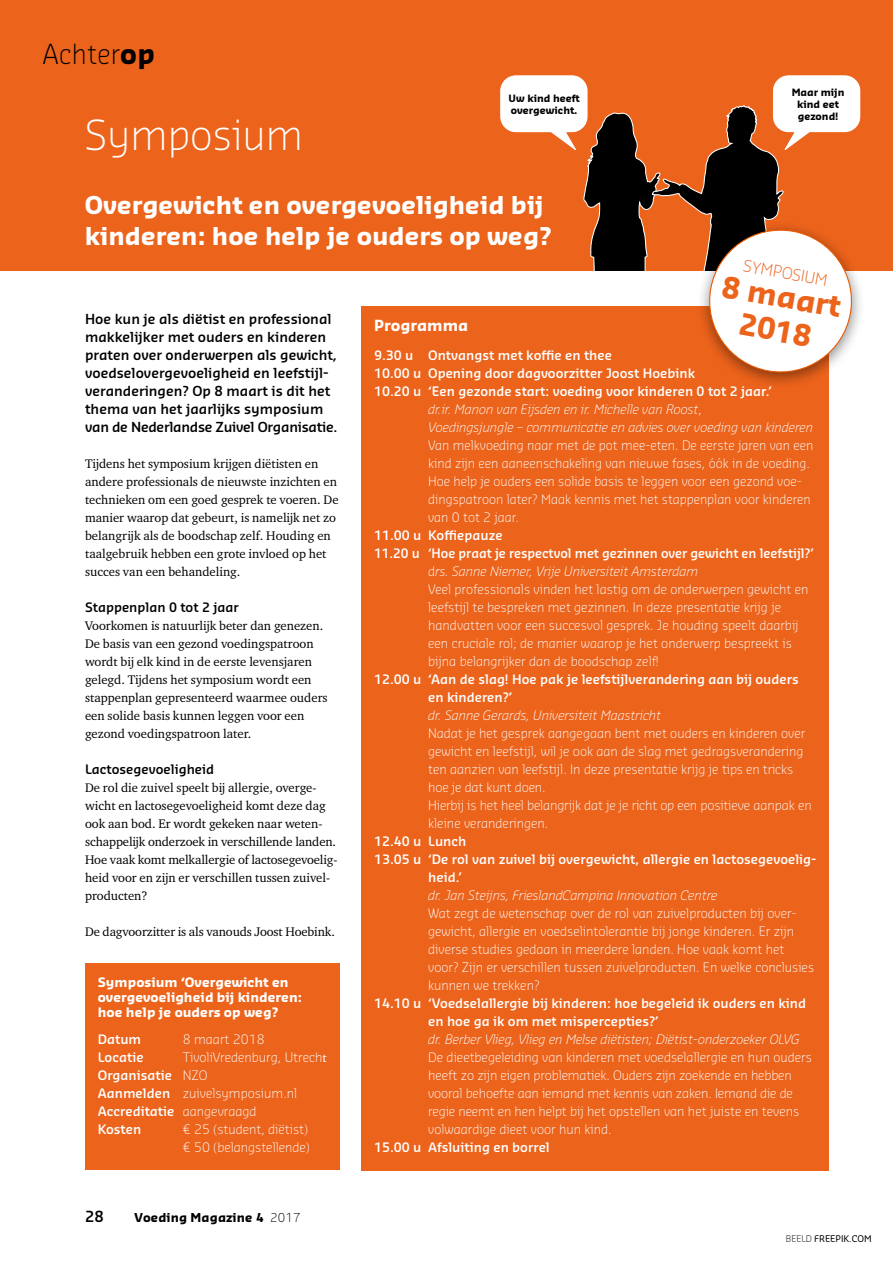
<style>
.page{position:relative;width:893px;height:1263px;background:#fff}
.page>*{position:absolute;margin:0;border:0;box-sizing:border-box;transform-origin:0 0}
.t1{font:300 40.5px "Sansa Std";color:#fff}
.t2{font:700 29.1px/33.9px "Sansa Std";color:#ec631b;text-align:center}
.t3{font:300 27px "Sansa Std";letter-spacing:.01em;color:#000}
.t4{font:700 24px/31.5px "Sansa Std";color:#fff}
.t5{font:300 15.75px "Sansa Std";color:#ec631b}
.t6{font:700 15px "Sansa Std";color:#fff}
.t7{font:600 15px "Sansa Std";color:#000}
.t8{font:600 13.5px/18px "Sansa Std";color:#000}
.t9{font:300 12.75px/18px "Sansa Std";color:#fff}
.t10{font:12.75px/18px "Charter ITC Std";color:#000}
.t11{font:600 12.75px/18px "Sansa Std";color:#fff}
.t12{font:italic 300 12.75px "Sansa Std";color:#fff}
.t13{font:700 12.75px/15px "Sansa Std";color:#fff}
.t14{font:600 12.75px "Sansa Std";color:#000}
.t15{font:700 12px "Sansa Std";letter-spacing:.01em;color:#000}
.t16{font:700 9.9px/11.9px "Sansa Std";color:#000}
.t17{font:9px "Sansa Std";color:#000}
.s1{font-weight:700}
.s2{font-family:"Charter ITC Std";font-weight:400}
.s3{font-weight:600}
.s4{font-weight:300}
.s5{font-style:normal}
</style>
<div class="page">
<div style="left:0;top:0;width:893px;height:270px;background:#ec631b"></div>
<div style="left:85px;top:964px;width:255px;height:206px;background:#ec631b"></div>
<div style="left:361px;top:306px;width:468px;height:864px;background:#ec631b"></div>
<div style="left:696px;top:221px;width:169px;height:168px;background:#000;opacity:.45"></div>
<svg style="left:500px;top:75px;width:361px;height:303px"></svg>
<h3 class="t3" style="left:43px;top:37px;width:114px">Achter<span class="s1">op</span></h3>
<p class="t16" style="left:509px;top:92px;width:73px">Uw kind heeft overgewicht.</p>
<p class="t16" style="left:792px;top:86px;width:54px;text-align:center">Maar mijn kind eet gezond!</p>
<h1 class="t1" style="left:85px;top:108px;width:220px">Symposium</h1>
<h3 class="t4" style="left:85px;top:188px;width:468px">Overgewicht en overgevoeligheid bij kinderen: hoe help je ouders op weg?</h3>
<p class="t8" style="left:85px;top:309px;width:254px">Hoe kun je als diëtist en professional makkelijker met ouders en kinderen praten over onderwerpen als gewicht, voedselovergevoeligheid en leefstijl&shy;veranderingen? Op 8 maart is dit het thema van het jaarlijks symposium van de Nederlandse Zuivel Organisatie.</p>
<p class="t10" style="left:85px;top:454px;width:255px">Tijdens het symposium krijgen diëtisten en andere professionals de nieuwste inzichten en technieken om een goed gesprek te voeren. De manier waarop dat gebeurt, is namelijk net zo belangrijk als de boodschap zelf. Houding en taalgebruik hebben een grote invloed op het succes van een behandeling.</p>
<p class="t14" style="left:85px;top:599px;width:155px">Stappenplan 0 tot 2 jaar</p>
<p class="t10" style="left:85px;top:616px;width:244px">Voorkomen is natuurlijk beter dan genezen.<br>De basis van een gezond voedingspatroon wordt bij elk kind in de eerste levensjaren gelegd. Tijdens het symposium wordt een stappenplan gepresenteerd waarmee ouders een solide basis kunnen leggen voor een gezond voedingspatroon later.</p>
<p class="t14" style="left:85px;top:761px;width:131px">Lactosegevoeligheid</p>
<p class="t10" style="left:85px;top:778px;width:254px">De rol die zuivel speelt bij allergie, overge&shy;wicht en lactosegevoeligheid komt deze dag ook aan bod. Er wordt gekeken naar weten&shy;schappelijk onderzoek in verschillende landen.<br>Hoe vaak komt melkallergie of lactosegevoelig&shy;heid voor en zijn er verschillen tussen zuivel&shy;producten?</p>
<p class="t10" style="left:85px;top:923px;width:251px">De dagvoorzitter is als vanouds Joost Hoebink.</p>
<p class="t13" style="left:98px;top:974px;width:206px">Symposium ‘Overgewicht en overgevoeligheid bij kinderen: hoe help je ouders op weg?</p>
<p class="t11" style="left:98px;top:1030px;width:45px">Datum</p>
<p class="t9" style="left:183px;top:1030px;width:83px">8 maart 2018</p>
<p class="t11" style="left:98px;top:1048px;width:47px">Locatie</p>
<p class="t9" style="left:98px;top:1048px;width:230px;text-indent:85px">TivoliVredenburg, Utrech<span class="s2">t<br></span><span class="s3">Organisatie</span> NZO<br><span class="s3">Aanmelden</span> zuivelsymposium.nl<br><span class="s3">Accreditatie</span> aangevraagd<br><span class="s3">Kosten</span></p>
<p class="t9" style="left:183px;top:1120px;width:128px">€ 25 (student, diëtist) € 50 (belangstellende)</p>
<p class="t7" style="left:85px;top:1206px;width:20px">28</p>
<p class="t15" style="left:134px;top:1210px;width:168px">Voeding Magazine 4 <span class="s4">2017</span></p>
<p class="t5" style="left:745px;top:255px;width:87px;rotate:10deg">SYMPOSIUM</p>
<h2 class="t2" style="left:726px;top:268px;width:121px;rotate:10deg">8 maart<br>2018</h2>
<p class="t6" style="left:374px;top:315px;width:96px">Programma</p>
<p class="t11" style="left:374px;top:346px;width:239px">9.30 u Ontvangst met koffie en thee</p>
<p class="t11" style="left:374px;top:364px;width:322px">10.00 u Opening door dagvoorzitter Joost Hoebink</p>
<p class="t11" style="left:374px;top:382px;width:399px">10.20 u ‘Een gezonde start: voeding voor kinderen 0 tot 2 jaar.’</p>
<p class="t12" style="left:428px;top:401px;width:275px">dr.ir. Manon van Eijsden en ir. Michelle van Roost<span class="s5">,</span></p>
<p class="t12" style="left:428px;top:419px;width:386px">Voedingsjungle – communicatie en advies over voeding van kinderen</p>
<p class="t9" style="left:428px;top:436px;width:387px">Van melkvoeding naar met de pot mee-eten. De eerste jaren van een kind zijn een aaneenschakeling van nieuwe fases, óók in de voeding.<br>Hoe help je ouders een solide basis te leggen voor een gezond voe&shy;dingspatroon later? Maak kennis met het stappenplan voor kinderen van 0 tot 2 jaar.</p>
<p class="t11" style="left:374px;top:526px;width:130px">11.00 u Koffiepauze</p>
<p class="t11" style="left:374px;top:544px;width:441px">11.20 u ‘Hoe praat je respectvol met gezinnen over gewicht en leefstijl?’</p>
<p class="t12" style="left:428px;top:563px;width:271px"><span class="s5">d</span>rs. Sanne Niemer, Vrije Universiteit Amsterdam</p>
<p class="t9" style="left:428px;top:580px;width:382px">Veel professionals vinden het lastig om de onderwerpen gewicht en</p>
<p class="t9" style="left:428px;top:598px;width:354px">leefstijl te bespreken met gezinnen. In deze presentatie krijg je</p>
<p class="t9" style="left:428px;top:616px;width:372px">handvatten voor een succesvol gesprek. Je houding speelt daarbij</p>
<p class="t9" style="left:428px;top:634px;width:365px">een cruciale rol; de manier waarop je het onderwerp bespreekt is</p>
<p class="t9" style="left:428px;top:652px;width:232px">bijna belangrijker dan de boodschap zelf!</p>
<p class="t11" style="left:428px;top:670px;width:372px;text-indent:-54px">12.00 u ‘Aan de slag! Hoe pak je leefstijlverandering aan bij ouders en kinderen?’</p>
<p class="t12" style="left:428px;top:707px;width:234px">dr. Sanne Gerards, Universiteit Maastricht</p>
<p class="t9" style="left:428px;top:724px;width:385px">Nadat je het gesprek aangegaan bent met ouders en kinderen over gewicht en leefstijl, wil je ook aan de slag met gedragsverandering ten aanzien van leefstijl. In deze presentatie krijg je tips en tricks hoe je dat kunt doen.<br>Hierbij is het heel belangrijk dat je je richt op een positieve aanpak en kleine veranderingen.</p>
<p class="t11" style="left:374px;top:832px;width:94px">12.40 u Lunch</p>
<p class="t11" style="left:374px;top:850px;width:444px">13.05 u ‘De rol van zuivel bij overgewicht, allergie en lactosegevoelig-</p>
<p class="t11" style="left:428px;top:868px;width:35px">heid.’</p>
<p class="t12" style="left:428px;top:887px;width:291px">dr. Jan Steijns, FrieslandCampina Innovation Centre</p>
<p class="t9" style="left:428px;top:904px;width:387px">Wat zegt de wetenschap over de rol van zuivelproducten bij over&shy;gewicht, allergie en voedselintolerantie bij jonge kinderen. Er zijn diverse studies gedaan in meerdere landen. Hoe vaak komt het voor? Zijn er verschillen tussen zuivelproducten. En welke conclusies kunnen we trekken?</p>
<p class="t11" style="left:428px;top:994px;width:379px;text-indent:-54px">14.10 u ‘Voedselallergie bij kinderen: hoe begeleid ik ouders en kind en hoe ga ik om met mispercepties?’</p>
<p class="t12" style="left:428px;top:1031px;width:373px">dr. Berber Vlieg, Vlieg en Melse diëtisten; Diëtist-onderzoeker OLVG</p>
<p class="t9" style="left:428px;top:1048px;width:385px">De dieetbegeleiding van kinderen met voedselallergie en hun ouders heeft zo zijn eigen problematiek. Ouders zijn zoekende en hebben vooral behoefte aan iemand met kennis van zaken. Iemand die de regie neemt en hen helpt bij het opstellen van het juiste en tevens volwaardige dieet voor hun kind.</p>
<p class="t11" style="left:374px;top:1138px;width:177px">15.00 u Afsluiting en borrel</p>
<p class="t17" style="left:786px;top:1233px;width:87px"><span class="s4">BEELD</span> FREEPIK.COM</p>
</div>
